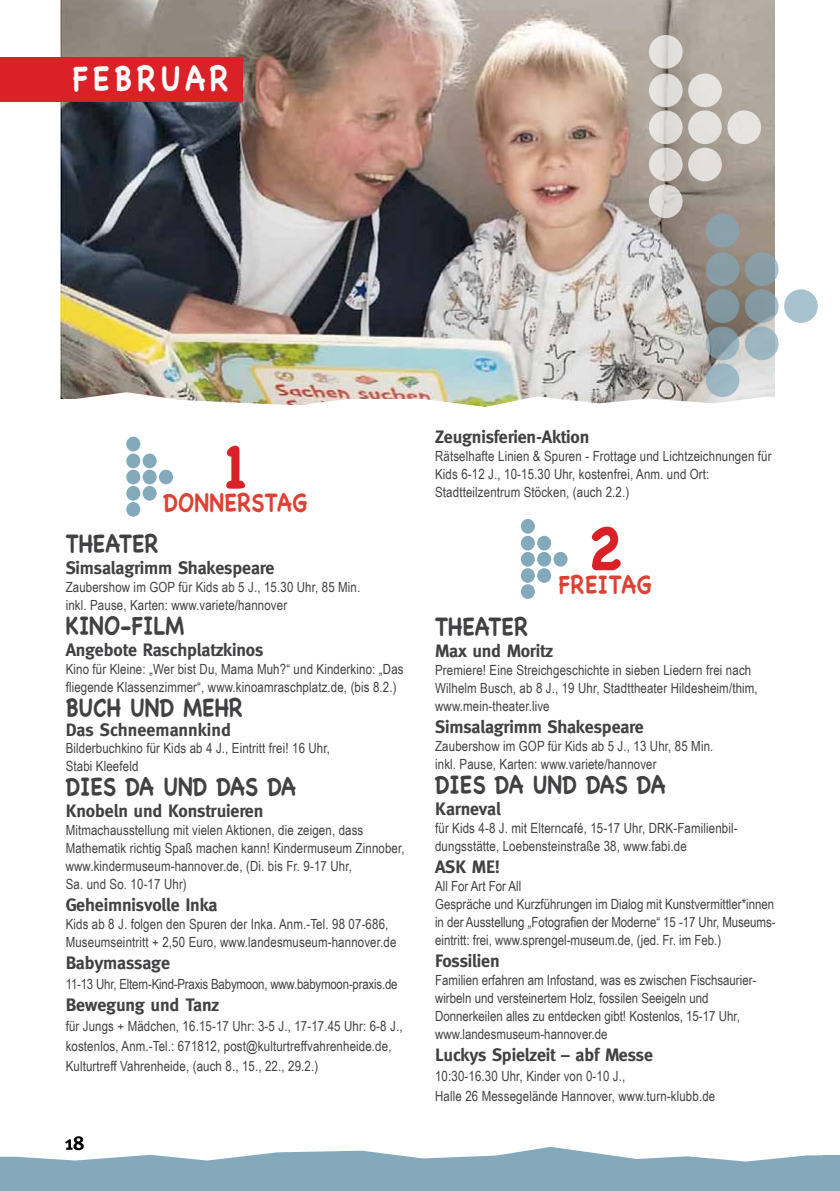
<style>
.page{position:relative;width:840px;height:1191px;background:#fff}
.page>*{position:absolute;margin:0;border:0;box-sizing:border-box;transform-origin:0 0}
.t1{font:700 60px "Chalkboard";color:#da2128}
.t2{font:700 34.4px "Chalkboard";letter-spacing:.15em;color:#fff;scale:.87 1}
.t3{font:700 25.2px "Chalkboard";color:#414042;scale:.87 1}
.t4{font:700 25.2px "Chalkboard";color:#dd4133;scale:.87 1}
.t5{font:700 18px "Meta Plus";letter-spacing:-.01em;color:#414042}
.t6{font:14px/18px "Arial Narrow";letter-spacing:.01em;color:#414042}
.t7{font:14px "Arial Narrow";letter-spacing:-.015em;color:#414042}
</style>
<div class="page">
<img style="left:60px;top:0;width:714px;height:392px">
<svg style="left:60px;top:392px;width:715px;height:52px"></svg>
<div style="left:0;top:57px;width:242px;height:45px;background:#da2128"></div>
<div style="left:126px;top:453px;width:14px;height:15px;background:#84a9bb;border-radius:50%"></div>
<div style="left:142px;top:453px;width:14px;height:15px;background:#84a9bb;border-radius:50%"></div>
<div style="left:126px;top:469px;width:14px;height:15px;background:#84a9bb;border-radius:50%"></div>
<div style="left:142px;top:469px;width:14px;height:15px;background:#84a9bb;border-radius:50%"></div>
<div style="left:126px;top:486px;width:14px;height:14px;background:#84a9bb;border-radius:50%"></div>
<div style="left:142px;top:486px;width:14px;height:14px;background:#84a9bb;border-radius:50%"></div>
<div style="left:126px;top:437px;width:14px;height:14px;background:#84a9bb;border-radius:50%"></div>
<div style="left:126px;top:502px;width:14px;height:15px;background:#84a9bb;border-radius:50%"></div>
<div style="left:159px;top:469px;width:14px;height:15px;background:#84a9bb;border-radius:50%"></div>
<svg style="left:648px;top:74px;width:34px;height:33px"></svg>
<div style="left:687px;top:74px;width:34px;height:33px;background:#e6e3e0;border-radius:50%"></div>
<svg style="left:648px;top:110px;width:34px;height:34px"></svg>
<div style="left:687px;top:110px;width:34px;height:34px;background:#e4e2de;border-radius:50%"></div>
<svg style="left:648px;top:148px;width:34px;height:33px"></svg>
<div style="left:687px;top:148px;width:34px;height:33px;background:#e3dfdd;border-radius:50%"></div>
<svg style="left:648px;top:35px;width:34px;height:34px"></svg>
<svg style="left:648px;top:184px;width:34px;height:34px"></svg>
<div style="left:727px;top:110px;width:33px;height:34px;background:#e6e4e0;border-radius:50%"></div>
<svg style="left:0;top:1136px;width:839px;height:55px"></svg>
<div style="left:705px;top:252px;width:34px;height:34px;background:#879da6;border-radius:50%"></div>
<svg style="left:744px;top:252px;width:34px;height:34px"></svg>
<div style="left:705px;top:289px;width:34px;height:34px;background:#8298a0;border-radius:50%"></div>
<svg style="left:744px;top:289px;width:34px;height:34px"></svg>
<svg style="left:705px;top:326px;width:34px;height:34px"></svg>
<svg style="left:744px;top:326px;width:34px;height:34px"></svg>
<div style="left:705px;top:214px;width:34px;height:33px;background:#8ba1aa;border-radius:50%"></div>
<div style="left:705px;top:363px;width:34px;height:34px;background:#9db7c3;border-radius:50%"></div>
<div style="left:783px;top:289px;width:34px;height:34px;background:#a9c2cf;border-radius:50%"></div>
<div style="left:520px;top:536px;width:14px;height:14px;background:#84a9bb;border-radius:50%"></div>
<div style="left:537px;top:536px;width:14px;height:14px;background:#84a9bb;border-radius:50%"></div>
<div style="left:520px;top:552px;width:14px;height:14px;background:#84a9bb;border-radius:50%"></div>
<div style="left:537px;top:552px;width:14px;height:14px;background:#84a9bb;border-radius:50%"></div>
<div style="left:520px;top:568px;width:14px;height:15px;background:#84a9bb;border-radius:50%"></div>
<div style="left:537px;top:568px;width:14px;height:15px;background:#84a9bb;border-radius:50%"></div>
<div style="left:520px;top:519px;width:14px;height:14px;background:#84a9bb;border-radius:50%"></div>
<div style="left:520px;top:584px;width:14px;height:15px;background:#84a9bb;border-radius:50%"></div>
<div style="left:553px;top:552px;width:14px;height:14px;background:#84a9bb;border-radius:50%"></div>
<h2 class="t2" style="left:73px;top:58px;width:181px">FEBRUAR</h2>
<h1 class="t1" style="left:223px;top:431px;width:26px">1</h1>
<h3 class="t4" style="left:163px;top:487px;width:167px">DONNERSTAG</h3>
<h3 class="t3" style="left:66px;top:528px;width:108px">THEATER</h3>
<p class="t5" style="left:66px;top:557px;width:210px">Simsalagrimm Shakespeare</p>
<p class="t6" style="left:66px;top:578px;width:296px">Zaubershow im GOP für Kids ab 5 J., 15.30 Uhr, 85 Min. inkl. Pause, Karten: www.variete/hannover</p>
<h3 class="t3" style="left:66px;top:610px;width:137px">KINO-FILM</h3>
<p class="t5" style="left:66px;top:639px;width:199px">Angebote Raschplatzkinos</p>
<p class="t6" style="left:66px;top:660px;width:339px">Kino für Kleine: „Wer bist Du, Mama Muh?“ und Kinderkino: „Das fliegende Klassenzimmer“, www.kinoamraschplatz.de, (bis 8.2.)</p>
<h3 class="t3" style="left:66px;top:692px;width:205px">BUCH UND MEHR</h3>
<p class="t5" style="left:66px;top:719px;width:167px">Das Schneemannkind</p>
<p class="t6" style="left:66px;top:738px;width:266px">Bilderbuchkino für Kids ab 4 J., Eintritt frei! 16 Uhr,<br>Stabi Kleefeld</p>
<h3 class="t3" style="left:66px;top:771px;width:266px">DIES DA UND DAS DA</h3>
<p class="t5" style="left:66px;top:800px;width:199px">Knobeln und Konstruieren</p>
<p class="t6" style="left:66px;top:820px;width:340px">Mitmachausstellung mit vielen Aktionen, die zeigen, dass Mathematik richtig Spaß machen kann! Kindermuseum Zinnober, www.kindermuseum-hannover.de, (Di. bis Fr. 9-17 Uhr,<br>Sa. und So. 10-17 Uhr)</p>
<p class="t5" style="left:66px;top:894px;width:153px">Geheimnisvolle Inka</p>
<p class="t6" style="left:66px;top:914px;width:332px">Kids ab 8 J. folgen den Spuren der Inka. Anm.-Tel. 98 07-686,<br>Museumseintritt + 2,50 Euro, www.landesmuseum-hannover.de</p>
<p class="t5" style="left:66px;top:952px;width:106px">Babymassage</p>
<p class="t7" style="left:66px;top:976px;width:333px">11-13 Uhr, Eltern-Kind-Praxis Babymoon, www.babymoon-praxis.de</p>
<p class="t5" style="left:66px;top:994px;width:155px">Bewegung und Tanz</p>
<p class="t6" style="left:66px;top:1015px;width:338px;line-height:20px">für Jungs + Mädchen, 16.15-17 Uhr: 3-5 J., 17-17.45 Uhr: 6-8 J., kostenlos, Anm.-Tel.: 671812, post@kulturtreffvahrenheide.de,<br>Kulturtreff Vahrenheide, (auch 8., 15., 22., 29.2.)</p>
<p class="t5" style="left:435px;top:426px;width:155px">Zeugnisferien-Aktion</p>
<p class="t6" style="left:435px;top:446px;width:338px">Rätselhafte Linien &amp; Spuren - Frottage und Lichtzeichnungen für<br>Kids 6-12 J., 10-15.30 Uhr, kostenfrei, Anm. und Ort:<br>Stadtteilzentrum Stöcken, (auch 2.2.)</p>
<h1 class="t1" style="left:586px;top:513px;width:38px">2</h1>
<h3 class="t4" style="left:558px;top:569px;width:108px">FREITAG</h3>
<h3 class="t3" style="left:435px;top:611px;width:108px">THEATER</h3>
<p class="t5" style="left:435px;top:640px;width:119px">Max und Moritz</p>
<p class="t6" style="left:435px;top:661px;width:324px">Premiere! Eine Streichgeschichte in sieben Liedern frei nach<br>Wilhelm Busch, ab 8 J., 19 Uhr, Stadttheater Hildesheim/thim, www.mein-theater.live</p>
<p class="t5" style="left:435px;top:716px;width:210px">Simsalagrimm Shakespeare</p>
<p class="t6" style="left:435px;top:737px;width:279px">Zaubershow im GOP für Kids ab 5 J., 13 Uhr, 85 Min. inkl. Pause, Karten: www.variete/hannover</p>
<h3 class="t3" style="left:435px;top:769px;width:266px">DIES DA UND DAS DA</h3>
<p class="t5" style="left:435px;top:798px;width:67px">Karneval</p>
<p class="t6" style="left:435px;top:819px;width:304px">für Kids 4-8 J. mit Elterncafé, 15-17 Uhr, DRK-Familienbil&shy;dungsstätte, Loebensteinstraße 38, www.fabi.de</p>
<p class="t5" style="left:435px;top:856px;width:66px">ASK ME!</p>
<p class="t6" style="left:435px;top:877px;width:342px">All For Art For All<br>Gespräche und Kurzführungen im Dialog mit Kunstvermittler*innen in der Ausstellung „Fotografien der Moderne“ 15 -17 Uhr, Museums&shy;eintritt: frei, www.sprengel-museum.de, (jed. Fr. im Feb.)</p>
<p class="t5" style="left:435px;top:950px;width:66px">Fossilien</p>
<p class="t6" style="left:435px;top:971px;width:322px">Familien erfahren am Infostand, was es zwischen Fischsaurier&shy;wirbeln und versteinertem Holz, fossilen Seeigeln und Donnerkeilen alles zu entdecken gibt! Kostenlos, 15-17 Uhr, www.landesmuseum-hannover.de</p>
<p class="t5" style="left:435px;top:1044px;width:219px">Luckys Spielzeit – abf Messe</p>
<p class="t6" style="left:435px;top:1066px;width:281px;line-height:20px">10:30-16.30 Uhr, Kinder von 0-10 J.,<br>Halle 26 Messegelände Hannover, www.turn-klubb.de</p>
</div>
